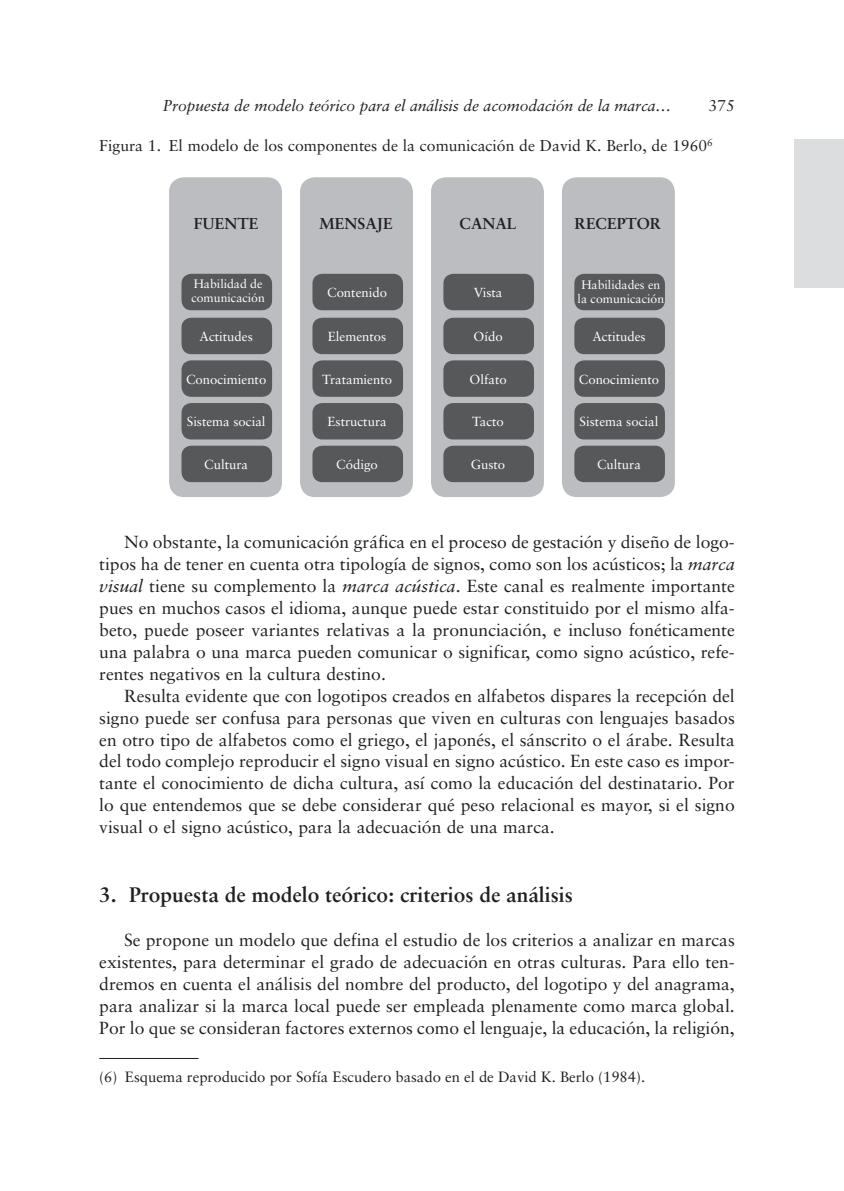
<style>
.page{position:relative;width:844px;height:1191px;background:#fff}
.page>*{position:absolute;margin:0;border:0;box-sizing:border-box;transform-origin:0 0}
.ladillo_1{font:700 21px "Sabon";color:#231f20}
.t1{font:17.5px/21.9px "Sabon";color:#231f20;text-align:justify}
.t2{font:15.75px "Sabon";color:#231f20}
.t3{font:italic 15.75px "Sabon";letter-spacing:-.01em;color:#231f20}
.texto_tabla{font:700 15.75px "Sabon";color:#231f20}
.notas{font:14.88px "Sabon";color:#231f20}
.texto_tabla-2{font:13.12px "Sabon";color:#fff}
.texto_tabla-3{font:12.25px "Sabon";color:#fff}
.s1{font-style:italic}
</style>
<div class="page">
<div style="left:794px;top:139px;width:49px;height:149px;background:#dcdddf"></div>
<hr style="left:99px;top:1058px;width:99px;height:1px;background:#231f20">
<div style="left:169px;top:177px;width:113px;height:320px;background:#bcbdc0;border-radius:15px"></div>
<div style="left:181px;top:274px;width:91px;height:36px;background:#57585a;border-radius:10px"></div>
<div style="left:181px;top:318px;width:91px;height:36px;background:#57585a;border-radius:10px"></div>
<div style="left:181px;top:360px;width:91px;height:37px;background:#57585a;border-radius:10px"></div>
<div style="left:181px;top:403px;width:91px;height:36px;background:#57585a;border-radius:10px"></div>
<div style="left:181px;top:446px;width:91px;height:36px;background:#57585a;border-radius:10px"></div>
<div style="left:300px;top:177px;width:113px;height:320px;background:#bcbdc0;border-radius:15px"></div>
<div style="left:312px;top:274px;width:91px;height:36px;background:#57585a;border-radius:10px"></div>
<div style="left:312px;top:318px;width:91px;height:36px;background:#57585a;border-radius:10px"></div>
<div style="left:312px;top:360px;width:91px;height:37px;background:#57585a;border-radius:10px"></div>
<div style="left:312px;top:403px;width:91px;height:36px;background:#57585a;border-radius:10px"></div>
<div style="left:312px;top:446px;width:91px;height:36px;background:#57585a;border-radius:10px"></div>
<div style="left:431px;top:177px;width:113px;height:320px;background:#bcbdc0;border-radius:15px"></div>
<div style="left:443px;top:274px;width:91px;height:36px;background:#57585a;border-radius:10px"></div>
<div style="left:443px;top:318px;width:91px;height:36px;background:#57585a;border-radius:10px"></div>
<div style="left:443px;top:360px;width:91px;height:37px;background:#57585a;border-radius:10px"></div>
<div style="left:443px;top:403px;width:91px;height:36px;background:#57585a;border-radius:10px"></div>
<div style="left:443px;top:446px;width:91px;height:36px;background:#57585a;border-radius:10px"></div>
<div style="left:561px;top:177px;width:113px;height:320px;background:#bcbdc0;border-radius:15px"></div>
<div style="left:574px;top:274px;width:90px;height:36px;background:#57585a;border-radius:10px"></div>
<div style="left:574px;top:318px;width:90px;height:36px;background:#57585a;border-radius:10px"></div>
<div style="left:574px;top:360px;width:90px;height:37px;background:#57585a;border-radius:10px"></div>
<div style="left:574px;top:403px;width:90px;height:36px;background:#57585a;border-radius:10px"></div>
<div style="left:574px;top:446px;width:90px;height:36px;background:#57585a;border-radius:10px"></div>
<p class="t3" style="left:163px;top:97px;width:510px">Propuesta de modelo teórico para el análisis de acomodación de la marca…</p>
<p class="t2" style="left:708px;top:97px;width:28px">375</p>
<p class="t2" style="left:99px;top:136px;width:615px">Figura 1. El modelo de los componentes de la comunicación de David K. Berlo, de 1960<sup>6</sup></p>
<p class="texto_tabla" style="left:194px;top:214px;width:66px">FUENTE</p>
<p class="texto_tabla" style="left:319px;top:214px;width:75px">MENSAJE</p>
<p class="texto_tabla" style="left:459px;top:214px;width:58px">CANAL</p>
<p class="texto_tabla" style="left:574px;top:214px;width:88px">RECEPTOR</p>
<p class="texto_tabla-3" style="left:194px;top:277px;width:70px">Habilidad de</p>
<p class="texto_tabla-3" style="left:191px;top:291px;width:75px">comunicación</p>
<p class="texto_tabla-2" style="left:199px;top:328px;width:55px">Actitudes</p>
<p class="texto_tabla-2" style="left:186px;top:371px;width:82px">Conocimiento</p>
<p class="texto_tabla-2" style="left:187px;top:414px;width:80px">Sistema social</p>
<p class="texto_tabla-2" style="left:204px;top:456px;width:45px">Cultura</p>
<p class="texto_tabla-2" style="left:327px;top:285px;width:61px">Contenido</p>
<p class="texto_tabla-2" style="left:328px;top:328px;width:60px">Elementos</p>
<p class="texto_tabla-2" style="left:322px;top:371px;width:71px">Tratamiento</p>
<p class="texto_tabla-2" style="left:327px;top:414px;width:61px">Estructura</p>
<p class="texto_tabla-2" style="left:336px;top:456px;width:43px">Código</p>
<p class="texto_tabla-2" style="left:473px;top:285px;width:30px">Vista</p>
<p class="texto_tabla-2" style="left:473px;top:328px;width:31px">Oído</p>
<p class="texto_tabla-2" style="left:469px;top:371px;width:39px">Olfato</p>
<p class="texto_tabla-2" style="left:472px;top:414px;width:33px">Tacto</p>
<p class="texto_tabla-2" style="left:471px;top:456px;width:36px">Gusto</p>
<p class="texto_tabla-3" style="left:581px;top:277px;width:80px">Habilidades en</p>
<p class="texto_tabla-3" style="left:577px;top:291px;width:88px">la comunicación</p>
<p class="texto_tabla-2" style="left:592px;top:328px;width:55px">Actitudes</p>
<p class="texto_tabla-2" style="left:578px;top:371px;width:82px">Conocimiento</p>
<p class="texto_tabla-2" style="left:579px;top:414px;width:80px">Sistema social</p>
<p class="texto_tabla-2" style="left:597px;top:456px;width:45px">Cultura</p>
<p class="t1" style="left:99px;top:531px;width:637px;text-indent:25px">No obstante, la comunicación gráfica en el proceso de gestación y diseño de logo&shy;tipos ha de tener en cuenta otra tipología de signos, como son los acústicos; la <span class="s1">marca visual</span> tiene su complemento la <span class="s1">marca acústica</span>. Este canal es realmente importante pues en muchos casos el idioma, aunque puede estar constituido por el mismo alfa&shy;beto, puede poseer variantes relativas a la pronunciación, e incluso fonéticamente una palabra o una marca pueden comunicar o significar, como signo acústico, refe&shy;rentes negativos en la cultura destino.</p>
<p class="t1" style="left:99px;top:684px;width:637px;text-indent:25px">Resulta evidente que con logotipos creados en alfabetos dispares la recepción del signo puede ser confusa para personas que viven en culturas con lenguajes basados en otro tipo de alfabetos como el griego, el japonés, el sánscrito o el árabe. Resulta del todo complejo reproducir el signo visual en signo acústico. En este caso es impor&shy;tante el conocimiento de dicha cultura, así como la educación del destinatario. Por lo que entendemos que se debe considerar qué peso relacional es mayor, si el signo visual o el signo acústico, para la adecuación de una marca.</p>
<p class="ladillo_1" style="left:99px;top:882px;width:475px">3. Propuesta de modelo teórico: criterios de análisis</p>
<p class="t1" style="left:99px;top:928px;width:637px;text-indent:25px">Se propone un modelo que defina el estudio de los criterios a analizar en marcas existentes, para determinar el grado de adecuación en otras culturas. Para ello ten&shy;dremos en cuenta el análisis del nombre del producto, del logotipo y del anagrama, para analizar si la marca local puede ser empleada plenamente como marca global.<br>Por lo que se consideran factores externos como el lenguaje, la educación, la religión,</p>
<p class="notas" style="left:99px;top:1067px;width:547px">(6) Esquema reproducido por Sofía Escudero basado en el de David K. Berlo (1984).</p>
</div>
